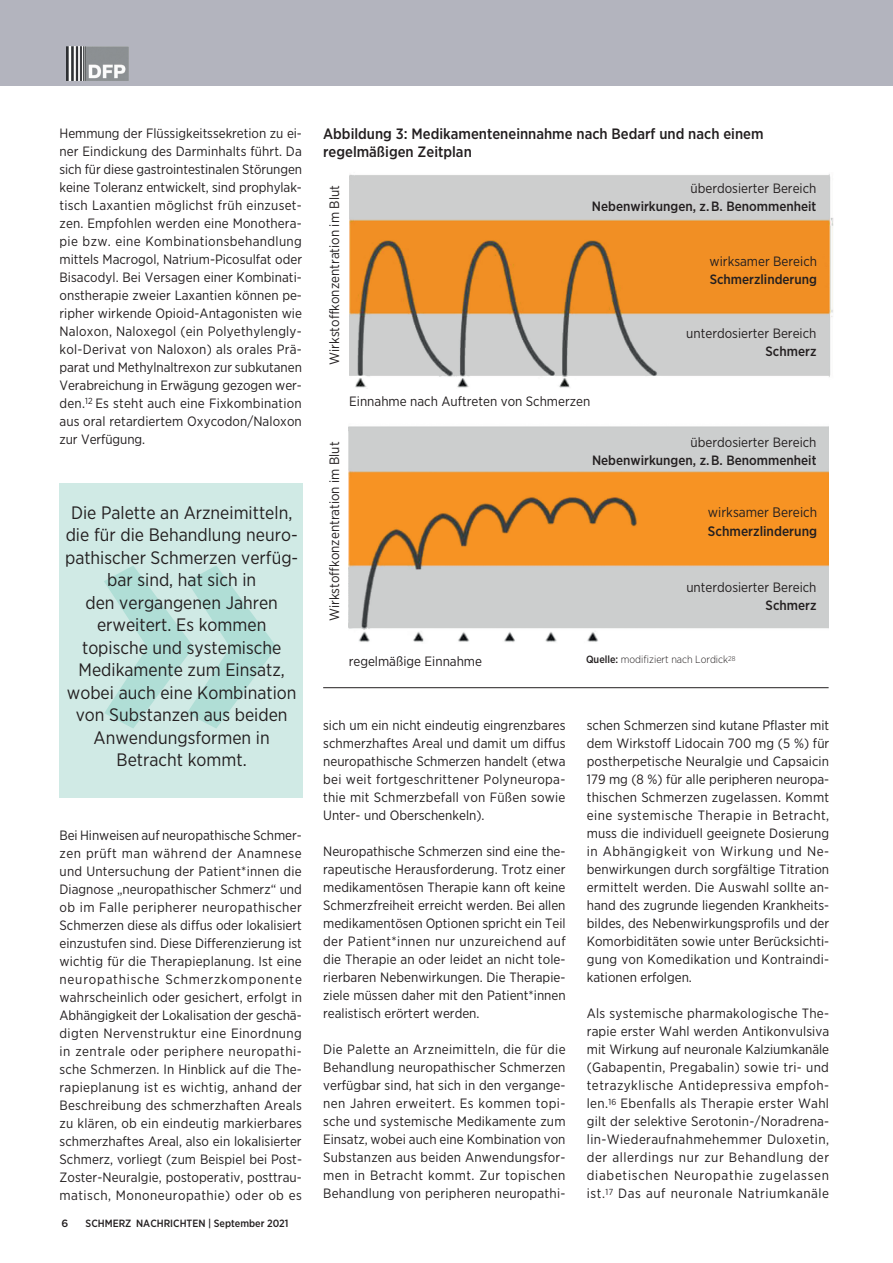
<style>
.page{position:relative;width:893px;height:1263px;background:#fff}
.page>*{position:absolute;margin:0;border:0;box-sizing:border-box;transform-origin:0 0}
.Vorspann{font:500 367.2px "Gotham Narrow";color:#b0ded6}
.Brot{font:18px/22.5px "Gotham Narrow";color:#231f20;text-align:center}
.Brot-2{font:500 15px "Gotham Narrow";color:#231f20}
.Brot-3{font:13.8px "Gotham Narrow";color:#231f20}
.Brot-4{font:500 13.8px "Gotham Narrow";color:#231f20}
.Brot-5{font:13.5px/18px "Gotham Narrow";color:#231f20;text-align:justify}
.Brot-6{font:500 13.5px "Gotham Narrow";color:#231f20}
.t1{font:500 10.5px "Gotham Narrow";color:#231f20}
.Quelle_text{font:300 10.5px "Gotham Narrow";color:#231f20}
.t2{font:500 10.5px "Gotham";color:#231f20}
.s1{font-weight:500}
</style>
<div class="page">
<div style="left:0;top:0;width:893px;height:85px;background:#b3b4be"></div>
<img style="left:66px;top:47px;width:62px;height:33px">
<img style="left:349px;top:174px;width:484px;height:214px">
<img style="left:349px;top:426px;width:480px;height:216px">
<hr style="left:323px;top:687px;width:506px;height:1px;background:#231f20">
<div style="left:60px;top:484px;width:243px;height:314px;background:#d0eae5"></div>
<p class="Brot-5" style="left:60px;top:123px;width:244px">Hemmung der Flüssigkeitssekretion zu ei&shy;ner Eindickung des Darminhalts führt. Da sich für diese gastrointestinalen Störungen keine Toleranz entwickelt, sind prophylak&shy;tisch Laxantien möglichst früh einzuset&shy;zen. Empfohlen werden eine Monothera&shy;pie bzw. eine Kombinationsbehandlung mittels Macrogol, Natrium-Picosulfat oder Bisacodyl. Bei Versagen einer Kombinati&shy;onstherapie zweier Laxantien können pe&shy;ripher wirkende Opioid-Antagonisten wie Naloxon, Naloxegol (ein Polyethylengly&shy;kol-Derivat von Naloxon) als orales Prä&shy;parat und Methylnaltrexon zur subkutanen Verabreichung in Erwägung gezogen wer&shy;den.<sup>12</sup> Es steht auch eine Fixkombination aus oral retardiertem Oxycodon/Naloxon zur Verfügung.</p>
<p class="Brot" style="left:65px;top:501px;width:235px">Die Palette an Arzneimitteln, die für die Behandlung neuro&shy;pathischer Schmerzen verfüg&shy;bar sind, hat sich in</p>
<p class="Brot" style="left:85px;top:591px;width:194px">den vergangenen Jahren</p>
<p class="Brot" style="left:97px;top:613px;width:171px">erweitert. Es kommen</p>
<p class="Brot" style="left:67px;top:636px;width:231px">topische und systemische<br>Medikamente zum Einsatz, wobei auch eine Kombination von Substanzen aus beiden<br>Anwendungsformen in</p>
<p class="Brot" style="left:117px;top:748px;width:132px">Betracht kommt.</p>
<p class="Vorspann" style="left:88px;top:382px;width:203px">»</p>
<p class="Brot-5" style="left:60px;top:825px;width:244px">Bei Hinweisen auf neuropathische Schmer&shy;zen prüft man während der Anamnese und Untersuchung der Patient*innen die Diagnose „neuropathischer Schmerz“ und ob im Falle peripherer neuropathischer Schmerzen diese als diffus oder lokalisiert einzustufen sind. Diese Differenzierung ist wichtig für die Therapieplanung. Ist eine neuropathische Schmerzkomponente wahrscheinlich oder gesichert, erfolgt in Abhängigkeit der Lokalisation der geschä&shy;digten Nervenstruktur eine Einordnung in zentrale oder periphere neuropathi&shy;sche Schmerzen. In Hinblick auf die The&shy;rapieplanung ist es wichtig, anhand der Beschreibung des schmerzhaften Areals zu klären, ob ein eindeutig markierbares schmerzhaftes Areal, also ein lokalisierter Schmerz, vorliegt (zum Beispiel bei Post-Zoster-Neuralgie, postoperativ, posttrau&shy;matisch, Mononeuropathie) oder ob es</p>
<p class="t2" style="left:62px;top:1216px;width:8px">6</p>
<p class="t1" style="left:86px;top:1216px;width:204px">SCHMERZ NACHRICHTEN | September 2021</p>
<p class="Brot-2" style="left:323px;top:124px;width:442px">Abbildung 3: Medikamenteneinnahme nach Bedarf und nach einem</p>
<p class="Brot-2" style="left:323px;top:142px;width:150px">regelmäßigen Zeitplan</p>
<p class="Brot-5" style="left:325px;top:365px;width:181px;rotate:-90deg">Wirkstoffkonzentration im Blut</p>
<p class="Brot-5" style="left:690px;top:179px;width:127px">überdosierter Bereich</p>
<p class="Brot-6" style="left:592px;top:198px;width:226px">Nebenwirkungen, z. B. Benommenheit</p>
<p class="Brot-5" style="left:710px;top:252px;width:109px">wirksamer Bereich</p>
<p class="Brot-6" style="left:710px;top:271px;width:109px">Schmerzlinderung</p>
<p class="Brot-5" style="left:686px;top:323px;width:132px">unterdosierter Bereich</p>
<p class="Brot-6" style="left:766px;top:342px;width:52px">Schmerz</p>
<p class="Brot-5" style="left:349px;top:392px;width:243px">Einnahme nach Auftreten von Schmerzen</p>
<p class="Brot-5" style="left:325px;top:621px;width:181px;rotate:-90deg">Wirkstoffkonzentration im Blut</p>
<p class="Brot-5" style="left:691px;top:433px;width:127px">überdosierter Bereich</p>
<p class="Brot-6" style="left:592px;top:452px;width:226px">Nebenwirkungen, z. B. Benommenheit</p>
<p class="Brot-3" style="left:708px;top:504px;width:111px">wirksamer Bereich</p>
<p class="Brot-4" style="left:708px;top:522px;width:111px">Schmerzlinderung</p>
<p class="Brot-5" style="left:686px;top:578px;width:132px">unterdosierter Bereich</p>
<p class="Brot-6" style="left:766px;top:596px;width:52px">Schmerz</p>
<p class="Brot-5" style="left:349px;top:651px;width:135px">regelmäßige Einnahme</p>
<p class="Quelle_text" style="left:586px;top:653px;width:151px"><span class="s1">Quelle:</span> modifiziert nach Lordick<sup>28</sup></p>
<p class="Brot-5" style="left:323px;top:716px;width:244px">sich um ein nicht eindeutig eingrenzbares schmerzhaftes Areal und damit um diffus neuropathische Schmerzen handelt (etwa bei weit fortgeschrittener Polyneuropa&shy;thie mit Schmerzbefall von Füßen sowie Unter- und Oberschenkeln).</p>
<p class="Brot-5" style="left:323px;top:842px;width:244px">Neuropathische Schmerzen sind eine the&shy;rapeutische Herausforderung. Trotz einer medikamentösen Therapie kann oft keine Schmerzfreiheit erreicht werden. Bei allen medikamentösen Optionen spricht ein Teil der Patient*innen nur unzureichend auf die Therapie an oder leidet an nicht tole&shy;rierbaren Nebenwirkungen. Die Therapie&shy;ziele müssen daher mit den Patient*innen realistisch erörtert werden.</p>
<p class="Brot-5" style="left:323px;top:1040px;width:244px">Die Palette an Arzneimitteln, die für die Behandlung neuropathischer Schmerzen verfügbar sind, hat sich in den vergange&shy;nen Jahren erweitert. Es kommen topi&shy;sche und systemische Medikamente zum Einsatz, wobei auch eine Kombination von Substanzen aus beiden Anwendungsfor&shy;men in Betracht kommt. Zur topischen Behandlung von peripheren neuropathi-</p>
<p class="Brot-5" style="left:587px;top:716px;width:244px">schen Schmerzen sind kutane Pflaster mit dem Wirkstoff Lidocain 700 mg (5 %) für postherpetische Neuralgie und Capsaicin 179 mg (8 %) für alle peripheren neuropa&shy;thischen Schmerzen zugelassen. Kommt eine systemische Therapie in Betracht, muss die individuell geeignete Dosierung in Abhängigkeit von Wirkung und Ne&shy;benwirkungen durch sorgfältige Titration ermittelt werden. Die Auswahl sollte an&shy;hand des zugrunde liegenden Krankheits&shy;bildes, des Nebenwirkungsprofils und der Komorbiditäten sowie unter Berücksichti&shy;gung von Komedikation und Kontraindi&shy;kationen erfolgen.</p>
<p class="Brot-5" style="left:587px;top:1004px;width:244px">Als systemische pharmakologische The&shy;rapie erster Wahl werden Antikonvulsiva mit Wirkung auf neuronale Kalziumkanäle (Gabapentin, Pregabalin) sowie tri- und tetrazyklische Antidepressiva empfoh&shy;len.<sup>16</sup> Ebenfalls als Therapie erster Wahl gilt der selektive Serotonin-/Noradrena&shy;lin-Wiederaufnahmehemmer Duloxetin, der allerdings nur zur Behandlung der diabetischen Neuropathie zugelassen ist.<sup>17</sup> Das auf neuronale Natriumkanäle</p>
</div>
